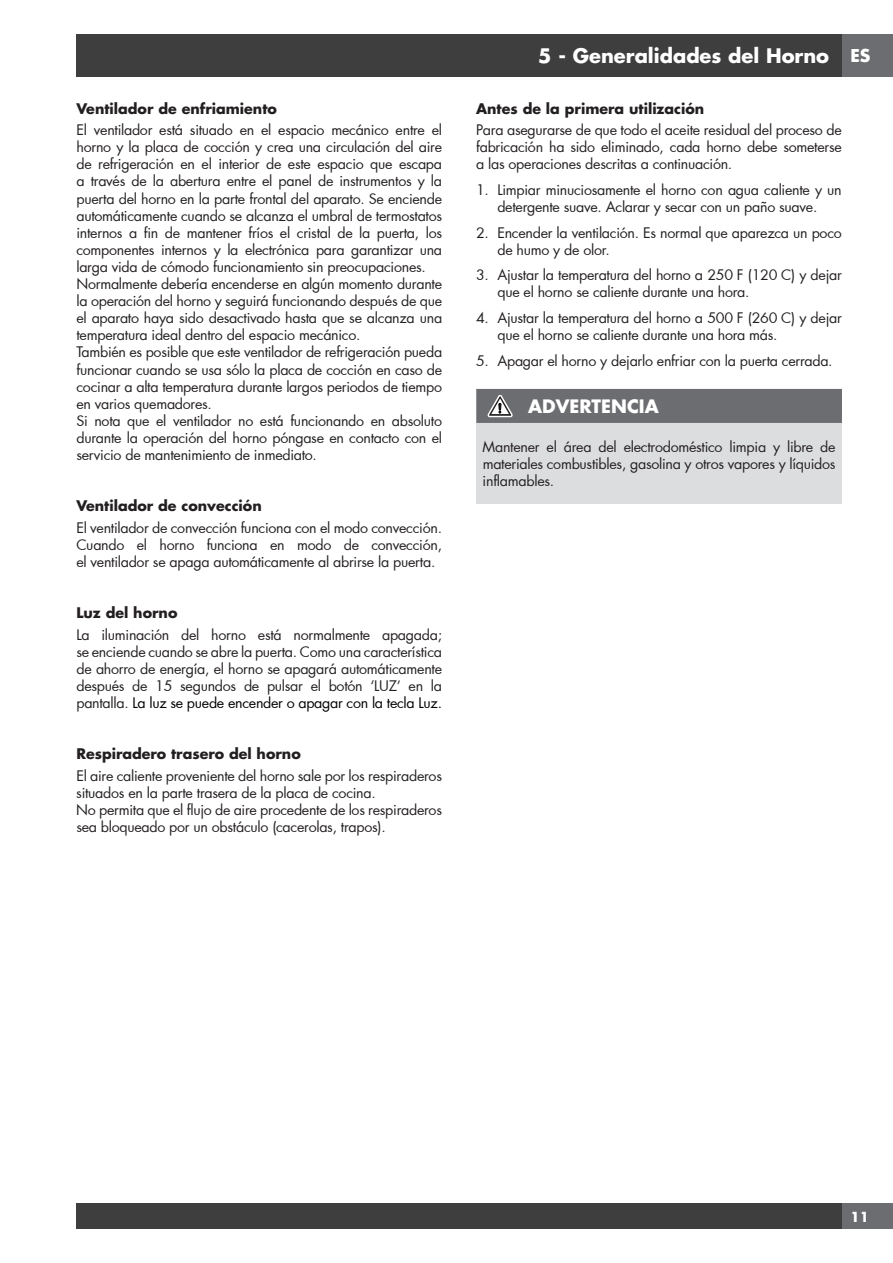
<style>
.page{position:relative;width:893px;height:1263px;background:#fff}
.page>*{position:absolute;margin:0;border:0;box-sizing:border-box;transform-origin:0 0}
.t1{font:700 19.5px "Futura Std";color:#fff}
.t2{font:700 18px "Futura Std";color:#fff}
.t3{font:700 17.25px "Futura Std";color:#fff}
.t4{font:14.25px/17.1px "Futura";letter-spacing:-.02em;color:#231f20}
.t5{font:700 14.25px "Futura Std";color:#231f20}
.t6{font:700 13.5px "Futura Std";color:#fff}
.s1{color:#000001}
</style>
<div class="page">
<div style="left:77px;top:34px;width:765px;height:43px;background:#3e3e3f"></div>
<div style="left:842px;top:34px;width:51px;height:43px;background:#6c6d70"></div>
<div style="left:77px;top:1203px;width:765px;height:26px;background:#3e3e3f"></div>
<div style="left:842px;top:1203px;width:51px;height:26px;background:#6c6d70"></div>
<div style="left:476px;top:423px;width:366px;height:80px;background:#dcdddf"></div>
<div style="left:476px;top:389px;width:366px;height:34px;background:#6c6d70"></div>
<p class="t5" style="left:77px;top:99px;width:202px">Ventilador de enfriamiento</p>
<p class="t4" style="left:76px;top:121px;width:367px">El ventilador está situado en el espacio mecánico entre el horno y la placa de cocción y crea una circulación del aire de refrigeración en el interior de este espacio que escapa a través de la abertura entre el panel de instrumentos y la puerta del horno en la parte frontal del aparato. Se enciende automáticamente cuando se alcanza el umbral de termostatos internos a fin de mantener fríos el cristal de la puerta, los componentes internos y la electrónica para garantizar una larga vida de cómodo funcionamiento sin preocupaciones.<br>Normalmente debería encenderse en algún momento durante la operación del horno y seguirá funcionando después de que el aparato haya sido desactivado hasta que se alcanza una temperatura ideal dentro del espacio mecánico.<br>También es posible que este ventilador de refrigeración pueda funcionar cuando se usa sólo la placa de cocción en caso de cocinar a alta temperatura durante largos periodos de tiempo en varios quemadores.<br>Si nota que el ventilador no está funcionando en absoluto durante la operación del horno póngase en contacto con el servicio de mantenimiento de inmediato.</p>
<p class="t5" style="left:76px;top:497px;width:187px">Ventilador de convección</p>
<p class="t4" style="left:76px;top:519px;width:367px;text-align:justify">El ventilador de convección funciona con el modo convección.<br>Cuando el horno funciona en modo de convección, el ventilador se apaga automáticamente al abrirse la puerta.</p>
<p class="t5" style="left:76px;top:603px;width:103px">Luz del horno</p>
<p class="t4" style="left:76px;top:626px;width:367px;text-align:justify">La iluminación del horno está normalmente apagada; se enciende cuando se abre la puerta. Como una característica de ahorro de energía, el horno se apagará automáticamente después de 15 segundos de pulsar el botón ‘LUZ’ en la pantalla. <span class="s1">La luz se puede encender o apagar con la tecla Luz.</span></p>
<p class="t5" style="left:76px;top:744px;width:226px">Respiradero trasero del horno</p>
<p class="t4" style="left:76px;top:767px;width:367px">El aire caliente proveniente del horno sale por los respiraderos situados en la parte trasera de la placa de cocina.<br>No permita que el flujo de aire procedente de los respiraderos sea bloqueado por un obstáculo (cacerolas, trapos).</p>
<h1 class="t1" style="left:538px;top:43px;width:292px">5 - Generalidades del Horno</h1>
<p class="t3" style="left:850px;top:44px;width:22px">ES</p>
<p class="t5" style="left:476px;top:99px;width:230px">Antes de la primera utilización</p>
<p class="t4" style="left:476px;top:121px;width:367px;text-align:justify">Para asegurarse de que todo el aceite residual del proceso de fabricación ha sido eliminado, cada horno debe someterse a las operaciones descritas a continuación.</p>
<p class="t4" style="left:476px;top:181px;width:367px;text-align:center">1. Limpiar minuciosamente el horno con agua caliente y un detergente suave. Aclarar y secar con un paño suave.</p>
<p class="t4" style="left:497px;top:224px;width:346px;text-indent:-21px">2. Encender la ventilación. Es normal que aparezca un poco de humo y de olor.</p>
<p class="t4" style="left:497px;top:266px;width:346px;text-indent:-21px">3. Ajustar la temperatura del horno a 250°F (120°C) y dejar que el horno se caliente durante una hora.</p>
<p class="t4" style="left:497px;top:309px;width:346px;text-indent:-21px">4. Ajustar la temperatura del horno a 500°F (260°C) y dejar que el horno se caliente durante una hora más.</p>
<p class="t4" style="left:476px;top:352px;width:358px">5. Apagar el horno y dejarlo enfriar con la puerta cerrada.</p>
<p class="t2" style="left:528px;top:395px;width:132px">ADVERTENCIA</p>
<p class="t4" style="left:483px;top:438px;width:354px;text-align:justify">Mantener el área del electrodoméstico limpia y libre de materiales combustibles, gasolina y otros vapores y líquidos inflamables.</p>
<p class="t6" style="left:850px;top:1208px;width:20px">11</p>
</div>
